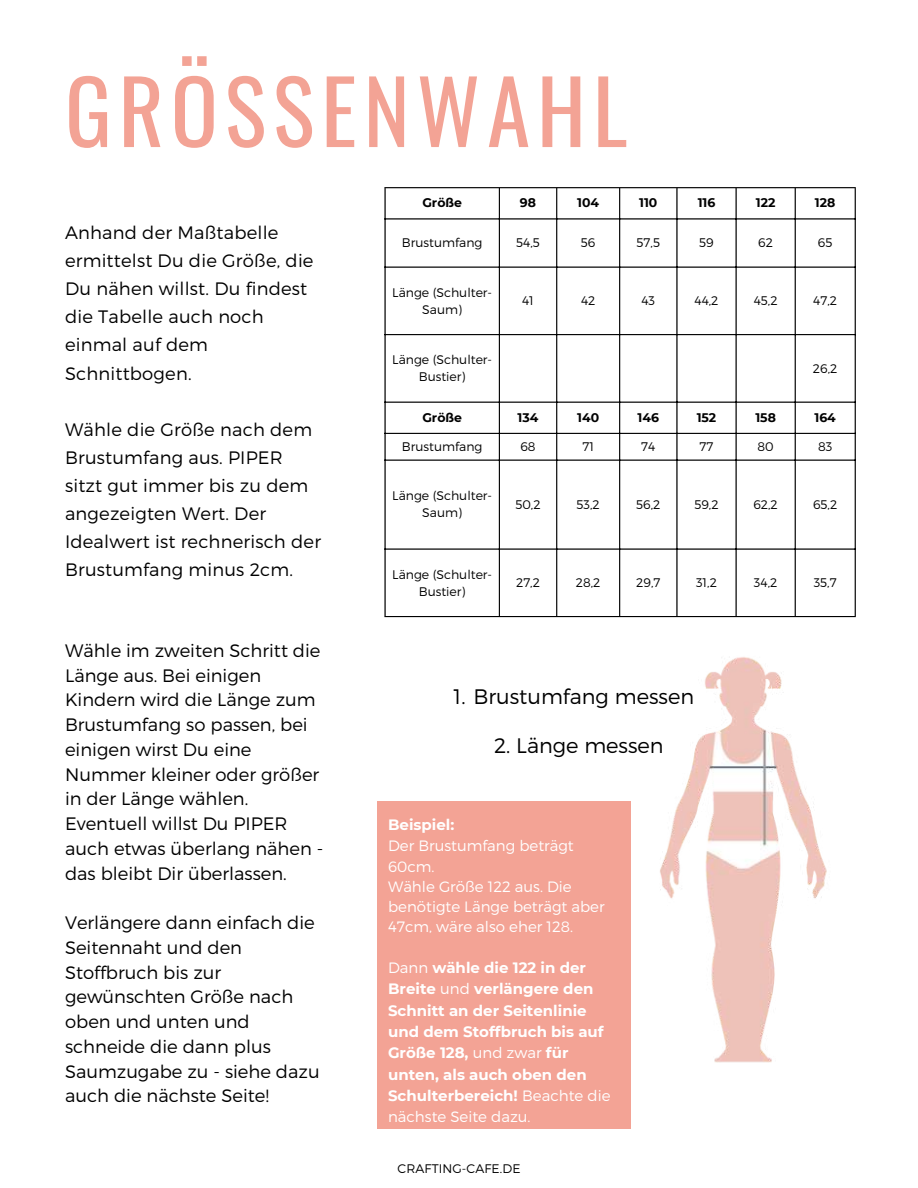
<style>
.page{position:relative;width:918px;height:1188px;background:#fff}
.page>*{position:absolute;margin:0;border:0;box-sizing:border-box;transform-origin:0 0}
.t1{font:87.15px "Oswald";letter-spacing:.08em;color:#f3a395}
.t2{font:300 21px "Montserrat";color:#000}
.t3{font:300 18px/24.8px "Montserrat";color:#000}
.t4{font:700 15px/21.3px "Montserrat";color:#fff}
.t5{font:300 15px/20.2px "Montserrat";color:#fff}
.t6{font:300 12.45px/16.6px "Montserrat";color:#000;text-align:center}
.t7{font:700 12.45px "Montserrat";color:#000}
.s1{font-weight:300}
</style>
<div class="page">
<img style="left:630px;top:657px;width:197px;height:421px">
<div style="left:377px;top:801px;width:253px;height:327px;background:#f3a395"></div>
<hr style="left:384px;top:188px;width:2px;height:428px;background:#000">
<hr style="left:499px;top:188px;width:1px;height:428px;background:#000">
<hr style="left:556px;top:188px;width:1px;height:428px;background:#000">
<hr style="left:619px;top:188px;width:1px;height:428px;background:#000">
<hr style="left:676px;top:188px;width:2px;height:428px;background:#000">
<hr style="left:736px;top:188px;width:1px;height:428px;background:#000">
<hr style="left:795px;top:188px;width:1px;height:428px;background:#000">
<hr style="left:855px;top:188px;width:1px;height:428px;background:#000">
<hr style="left:384px;top:187px;width:472px;height:1px;background:#000">
<hr style="left:384px;top:218px;width:472px;height:2px;background:#000">
<hr style="left:384px;top:267px;width:472px;height:1px;background:#000">
<hr style="left:384px;top:334px;width:472px;height:1px;background:#000">
<hr style="left:384px;top:402px;width:472px;height:1px;background:#000">
<hr style="left:384px;top:433px;width:472px;height:1px;background:#000">
<hr style="left:384px;top:460px;width:472px;height:1px;background:#000">
<hr style="left:384px;top:548px;width:472px;height:2px;background:#000">
<hr style="left:384px;top:616px;width:472px;height:1px;background:#000">
<h1 class="t1" style="left:65px;top:43px;width:564px">GRÖSSENWAHL</h1>
<p class="t3" style="left:65px;top:218px;width:250px;line-height:28.2px">Anhand der Maßtabelle ermittelst Du die Größe, die<br>Du nähen willst. Du findest die Tabelle auch noch einmal auf dem<br>Schnittbogen.</p>
<p class="t3" style="left:65px;top:414px;width:257px;line-height:28.2px">Wähle die Größe nach dem<br>Brustumfang aus. PIPER sitzt gut immer bis zu dem angezeigten Wert. Der<br>Idealwert ist rechnerisch der<br>Brustumfang minus 2cm.</p>
<p class="t3" style="left:65px;top:637px;width:260px">Wähle im zweiten Schritt die<br>Länge aus. Bei einigen<br>Kindern wird die Länge zum<br>Brustumfang so passen, bei einigen wirst Du eine<br>Nummer kleiner oder größer in der Länge wählen.<br>Eventuell willst Du PIPER auch etwas überlang nähen - das bleibt Dir überlassen.</p>
<p class="t3" style="left:65px;top:910px;width:256px">Verlängere dann einfach die<br>Seitennaht und den<br>Stoffbruch bis zur gewünschten Größe nach oben und unten und schneide die dann plus<br>Saumzugabe zu - siehe dazu auch die nächste Seite!</p>
<p class="t7" style="left:422px;top:195px;width:41px">Größe</p>
<p class="t7" style="left:520px;top:195px;width:18px">98</p>
<p class="t7" style="left:577px;top:195px;width:23px">104</p>
<p class="t7" style="left:639px;top:195px;width:20px">110</p>
<p class="t7" style="left:698px;top:195px;width:19px">116</p>
<p class="t7" style="left:756px;top:195px;width:21px">122</p>
<p class="t7" style="left:815px;top:195px;width:22px">128</p>
<p class="t6" style="left:402px;top:233px;width:82px">Brustumfang</p>
<p class="t6" style="left:516px;top:233px;width:25px">54,5</p>
<p class="t6" style="left:581px;top:233px;width:16px">56</p>
<p class="t6" style="left:637px;top:233px;width:25px">57,5</p>
<p class="t6" style="left:699px;top:233px;width:16px">59</p>
<p class="t6" style="left:758px;top:233px;width:16px">62</p>
<p class="t6" style="left:818px;top:233px;width:16px">65</p>
<p class="t6" style="left:392px;top:284px;width:101px">Länge (Schulter-<br>Saum)</p>
<p class="t6" style="left:522px;top:292px;width:13px">41</p>
<p class="t6" style="left:581px;top:292px;width:16px">42</p>
<p class="t6" style="left:641px;top:292px;width:15px">43</p>
<p class="t6" style="left:694px;top:292px;width:26px">44,2</p>
<p class="t6" style="left:754px;top:292px;width:25px">45,2</p>
<p class="t6" style="left:813px;top:292px;width:25px">47,2</p>
<p class="t6" style="left:392px;top:351px;width:101px">Länge (Schulter-<br>Bustier)</p>
<p class="t6" style="left:813px;top:359px;width:26px">26,2</p>
<p class="t7" style="left:422px;top:410px;width:41px">Größe</p>
<p class="t7" style="left:518px;top:410px;width:22px">134</p>
<p class="t7" style="left:577px;top:410px;width:23px">140</p>
<p class="t7" style="left:638px;top:410px;width:23px">146</p>
<p class="t7" style="left:697px;top:410px;width:21px">152</p>
<p class="t7" style="left:755px;top:410px;width:22px">158</p>
<p class="t7" style="left:815px;top:410px;width:23px">164</p>
<p class="t6" style="left:402px;top:437px;width:82px">Brustumfang</p>
<p class="t6" style="left:520px;top:437px;width:17px">68</p>
<p class="t6" style="left:582px;top:437px;width:13px">71</p>
<p class="t6" style="left:641px;top:437px;width:16px">74</p>
<p class="t6" style="left:700px;top:437px;width:15px">77</p>
<p class="t6" style="left:758px;top:437px;width:18px">80</p>
<p class="t6" style="left:818px;top:437px;width:16px">83</p>
<p class="t6" style="left:392px;top:487px;width:101px">Länge (Schulter-<br>Saum)</p>
<p class="t6" style="left:515px;top:495px;width:27px">50,2</p>
<p class="t6" style="left:577px;top:495px;width:25px">53,2</p>
<p class="t6" style="left:636px;top:495px;width:26px">56,2</p>
<p class="t6" style="left:694px;top:495px;width:26px">59,2</p>
<p class="t6" style="left:753px;top:495px;width:26px">62,2</p>
<p class="t6" style="left:813px;top:495px;width:26px">65,2</p>
<p class="t6" style="left:392px;top:566px;width:101px">Länge (Schulter-<br>Bustier)</p>
<p class="t6" style="left:516px;top:574px;width:25px">27,2</p>
<p class="t6" style="left:576px;top:574px;width:26px">28,2</p>
<p class="t6" style="left:636px;top:574px;width:26px">29,7</p>
<p class="t6" style="left:696px;top:574px;width:22px">31,2</p>
<p class="t6" style="left:754px;top:574px;width:25px">34,2</p>
<p class="t6" style="left:814px;top:574px;width:24px">35,7</p>
<p class="t2" style="left:454px;top:683px;width:242px">1. Brustumfang messen</p>
<p class="t2" style="left:494px;top:732px;width:171px">2. Länge messen</p>
<p class="t4" style="left:388px;top:814px;width:68px">Beispiel:</p>
<p class="t5" style="left:388px;top:835px;width:218px">Der Brustumfang beträgt<br>60cm.<br>Wähle Größe 122 aus. Die benötigte Länge beträgt aber<br>47cm, wäre also eher 128.</p>
<p class="t4" style="left:388px;top:957px;width:224px"><span class="s1">Dann</span> wähle die 122 in der<br>Breite <span class="s1">und</span> verlängere den<br>Schnitt an der Seitenlinie und dem Stoffbruch bis auf<br>Größe 128, <span class="s1">und zwar</span> für unten, als auch oben den<br>Schulterbereich! <span class="s1">Beachte die nächste Seite dazu.</span></p>
<p class="t6" style="left:398px;top:1160px;width:124px">CRAFTING-CAFE.DE</p>
</div>
